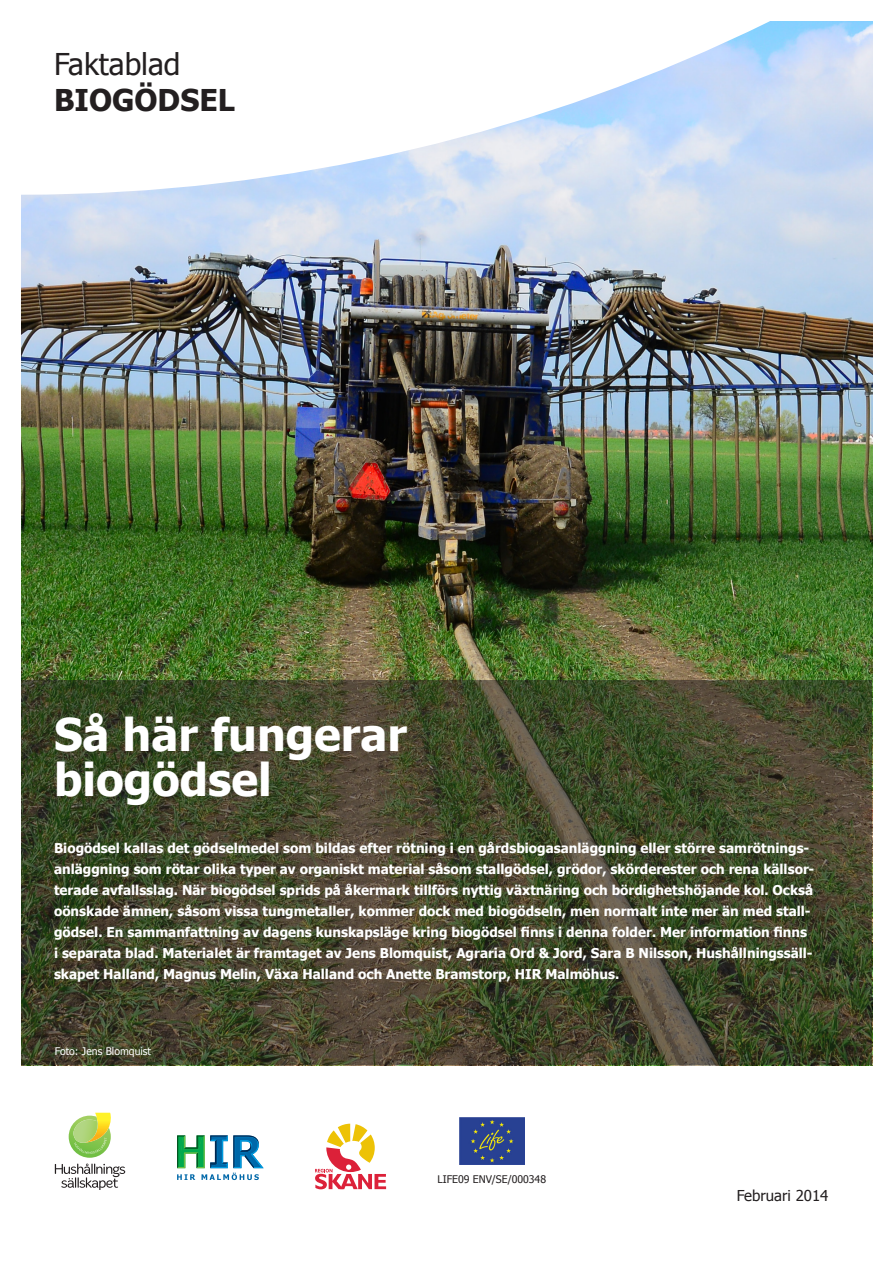
<style>
.page{position:relative;width:893px;height:1263px;background:#fff}
.page>*{position:absolute;margin:0;border:0;box-sizing:border-box;transform-origin:0 0}
.t1{font:700 45px "Tahoma";color:#fff}
.t2{font:30px "Tahoma";color:#231f20}
.t3{font:700 30px "Tahoma";color:#231f20}
.t4{font:15px "Tahoma";color:#231f20}
.t5{font:700 13.5px/21px "Tahoma";color:#fff}
.t6{font:10.5px "Tahoma";color:#231f20}
.t7{font:10.5px "Tahoma";color:#fff}
</style>
<div class="page">
<img style="left:21px;top:21px;width:851px;height:659px">
<svg style="left:21px;top:680px;width:851px;height:385px;background:#44472c"></svg>
<svg style="left:21px;top:21px;width:749px;height:174px"></svg>
<svg style="left:55px;top:1113px;width:70px;height:76px"></svg>
<svg style="left:315px;top:1124px;width:71px;height:65px"></svg>
<svg style="left:177px;top:1135px;width:87px;height:45px"></svg>
<img style="left:459px;top:1117px;width:65px;height:47px">
<p class="t2" style="left:54px;top:44px;width:128px">Faktablad</p>
<p class="t3" style="left:54px;top:79px;width:182px">BIOGÖDSEL</p>
<p class="t1" style="left:54px;top:703px;width:354px">Så här fungerar</p>
<p class="t1" style="left:54px;top:748px;width:219px">biogödsel</p>
<p class="t5" style="left:54px;top:837px;width:762px">Biogödsel kallas det gödselmedel som bildas efter rötning i en gårdsbiogasanläggning eller större samrötnings&shy;anläggning som rötar olika typer av organiskt material såsom stallgödsel, grödor, skörderester och rena källsor&shy;terade avfallsslag. När biogödsel sprids på åkermark tillförs nyttig växtnäring och bördighetshöjande kol. Också oönskade ämnen, såsom vissa tungmetaller, kommer dock med biogödseln, men normalt inte mer än med stall&shy;gödsel. En sammanfattning av dagens kunskapsläge kring biogödsel finns i denna folder. Mer information finns i separata blad. Materialet är framtaget av Jens Blomquist, Agraria Ord &amp; Jord, Sara B Nilsson, Hushållningssäll&shy;skapet Halland, Magnus Melin, Växa Halland och Anette Bramstorp, HIR Malmöhus.</p>
<p class="t7" style="left:55px;top:1044px;width:98px">Foto: Jens Blomquist</p>
<p class="t6" style="left:437px;top:1172px;width:110px">LIFE09 ENV/SE/000348</p>
<p class="t4" style="left:737px;top:1185px;width:93px">Februari 2014</p>
</div>
